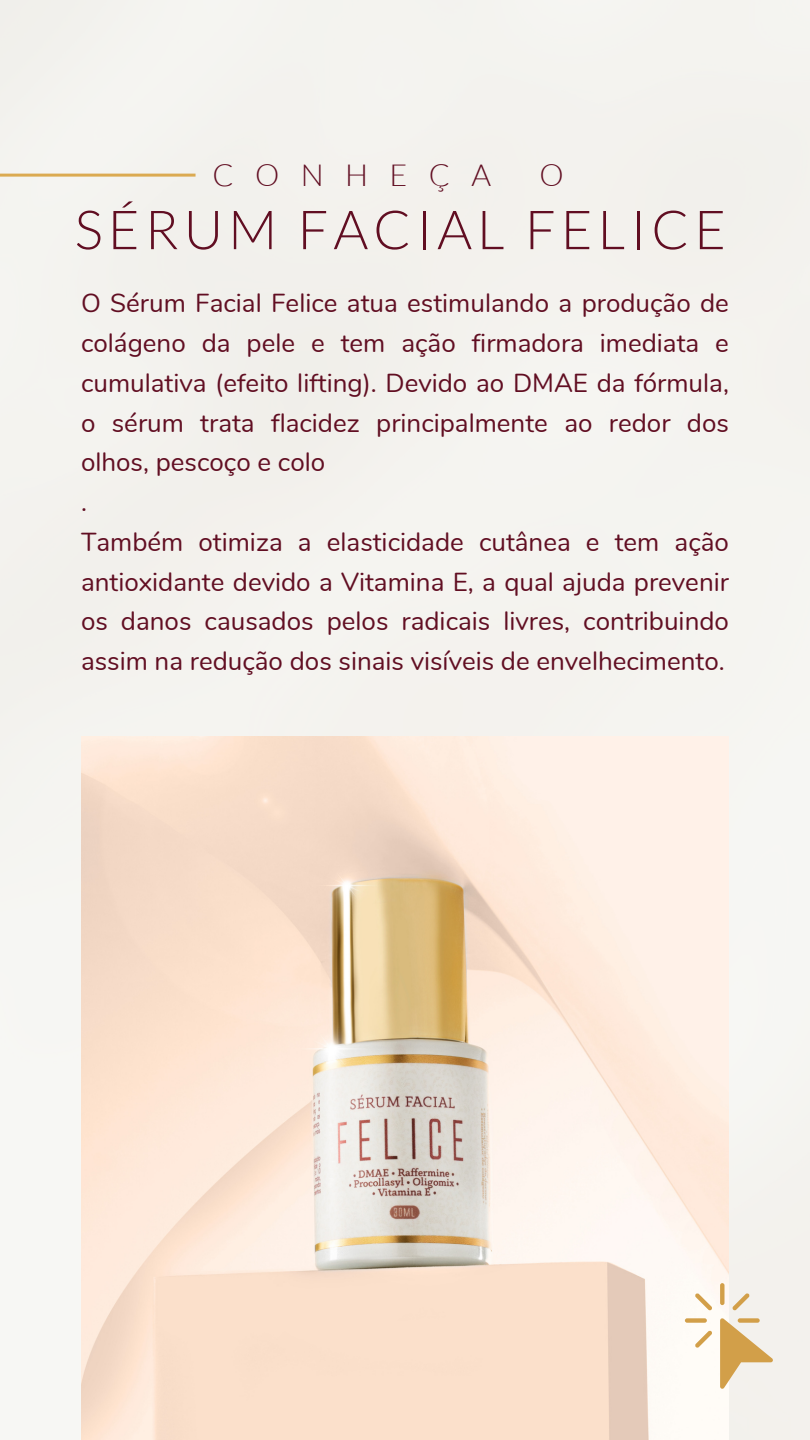
<style>
.page{position:relative;width:810px;height:1440px;background:#fff}
.page>*{position:absolute;margin:0;border:0;box-sizing:border-box;transform-origin:0 0}
.t1{font:300 54px "Lato";letter-spacing:.09em;color:#610e22}
.t2{font:300 30.4px "Lato";letter-spacing:.7em;color:#610e22}
.t3{font:26px/39.8px "Nunito";color:#610e22;text-align:justify}
</style>
<div class="page">
<img style="left:81px;top:736px;width:648px;height:704px">
<hr style="left:0;top:174px;width:196px;height:3px;background:#dbaa51">
<svg style="left:720px;top:1318px;width:53px;height:71px"></svg>
<div style="left:720px;top:1283px;width:5px;height:22px;background:#d29f49;border-radius:2px"></div>
<div style="left:685px;top:1318px;width:22px;height:5px;background:#d29f49;border-radius:2px"></div>
<div style="left:738px;top:1318px;width:22px;height:5px;background:#d29f49;border-radius:2px"></div>
<svg style="left:695px;top:1293px;width:17px;height:17px"></svg>
<svg style="left:695px;top:1331px;width:17px;height:17px"></svg>
<svg style="left:732px;top:1293px;width:18px;height:17px"></svg>
<p class="t2" style="left:212px;top:156px;width:280px">CONHEÇA</p>
<p class="t2" style="left:540px;top:156px;width:26px">O</p>
<p class="t1" style="left:75px;top:196px;width:653px">SÉRUM FACIAL FELICE</p>
<h1 class="t3" style="left:81px;top:284px;width:650px">O Sérum Facial Felice atua estimulando a produção de colágeno da pele e tem ação firmadora imediata e cumulativa (efeito lifting). Devido ao DMAE da fórmula, o sérum trata flacidez principalmente ao redor dos olhos, pescoço e colo</h1>
<p class="t3" style="left:81px;top:483px;width:7px">.</p>
<p class="t3" style="left:81px;top:523px;width:650px">Também otimiza a elasticidade cutânea e tem ação antioxidante devido a Vitamina E, a qual ajuda prevenir os danos causados pelos radicais livres, contribuindo assim na redução dos sinais visíveis de envelhecimento.</p>
</div>
